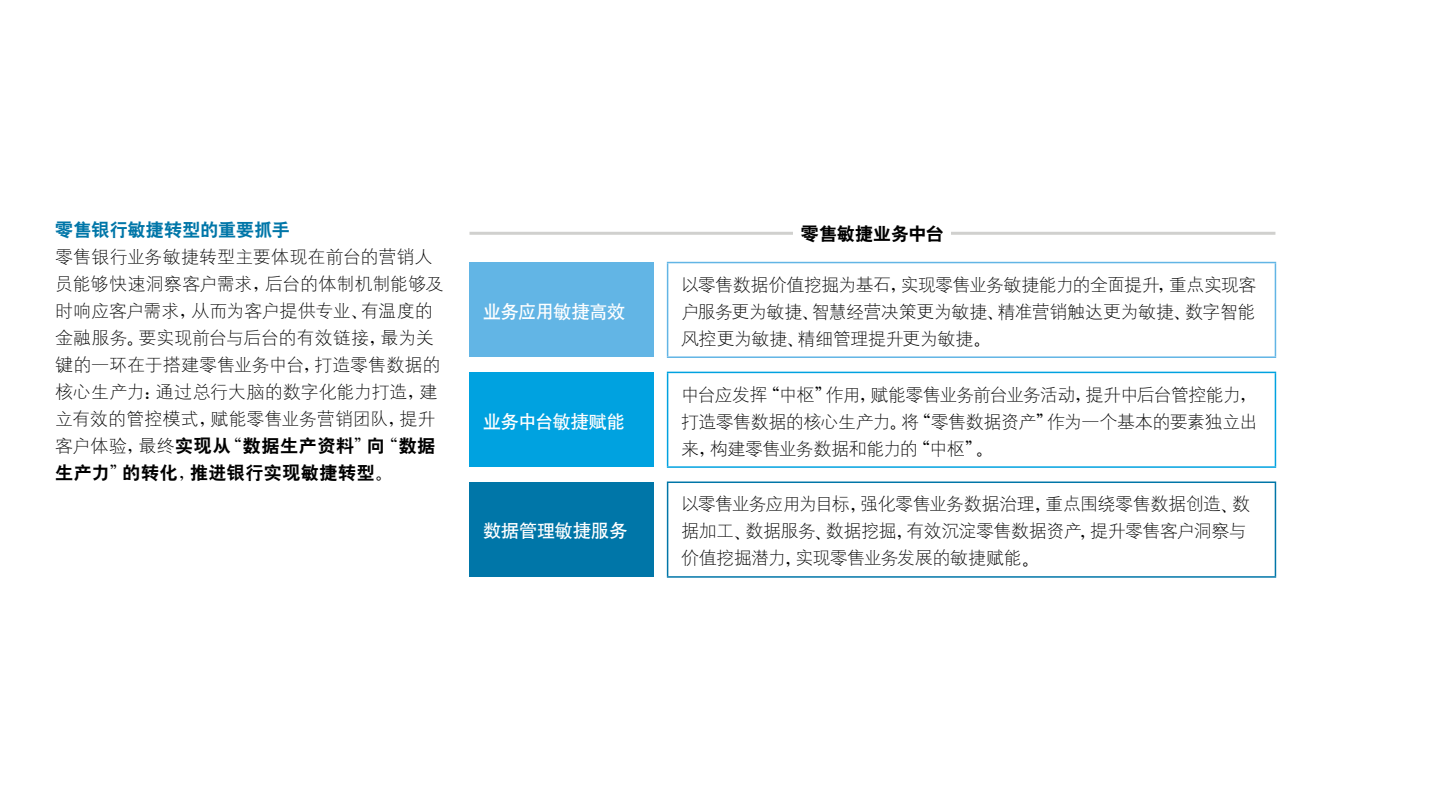
<style>
.page{position:relative;width:1440px;height:810px;background:#fff}
.page>*{position:absolute;margin:0;border:0;box-sizing:border-box;transform-origin:0 0}
.t1{font:18px/27px "H Yg 1 gj";letter-spacing:-.02em;color:#000;text-align:justify}
.t2{font:18px/27px "H Yg 1 gj";color:#000}
.t3{font:18px/27px "H Yb 2 gj";letter-spacing:.03em;color:#000}
.t4{font:18px "H Yb 1 gj";letter-spacing:-.005em;color:#fff}
.t5{font:18px "H Yb 2 gj";letter-spacing:.005em;color:#0076a8}
.t6{font:18px "H Yb 2 gj";letter-spacing:-.005em;color:#000}
.s1{font-family:"H Ya 6 gj"}
.s2{font-family:"H Yg 1 gj"}
</style>
<div class="page">
<div style="left:470px;top:263px;width:184px;height:94px;background:#62b5e5"></div>
<div style="left:470px;top:372px;width:184px;height:95px;background:#00a2e0"></div>
<div style="left:470px;top:482px;width:184px;height:95px;background:#0076a8"></div>
<hr style="left:667px;top:372px;width:609px;height:1px;background:#00a2e0">
<hr style="left:667px;top:373px;width:1px;height:93px;background:#00a2e0">
<hr style="left:1275px;top:373px;width:1px;height:93px;background:#00a2e0">
<hr style="left:667px;top:466px;width:609px;height:2px;background:#00a2e0">
<hr style="left:667px;top:262px;width:609px;height:1px;background:#62b5e5">
<hr style="left:667px;top:263px;width:1px;height:93px;background:#62b5e5">
<hr style="left:1275px;top:263px;width:1px;height:93px;background:#62b5e5">
<hr style="left:667px;top:356px;width:609px;height:2px;background:#62b5e5">
<hr style="left:667px;top:482px;width:609px;height:1px;background:#0076a8">
<hr style="left:667px;top:483px;width:1px;height:93px;background:#0076a8">
<hr style="left:1275px;top:483px;width:1px;height:93px;background:#0076a8">
<hr style="left:667px;top:576px;width:609px;height:2px;background:#0076a8">
<hr style="left:470px;top:232px;width:805px;height:3px;background:#d0d0ce">
<div style="left:793px;top:221px;width:158px;height:24px;background:#fff"></div>
<p class="t5" style="left:55px;top:221px;width:236px">零售银行敏捷转型的重要抓手</p>
<p class="t2" style="left:55px;top:243px;width:390px">零售银行业务敏捷转型主要体现在前台的营销人员能够快速洞察客户需求<span class="s1">，</span>后台的体制机制能够及时响应客户需求<span class="s1">，</span>从而为客户提供专业<span class="s1">、</span>有温度的金融服务<span class="s1">。</span>要实现前台与后台的有效链接<span class="s1">，</span>最为关键的一环在于搭建零售业务中台<span class="s1">，</span>打造零售数据的核心生产力<span class="s1">：</span>通过总行大脑的数字化能力打造<span class="s1">，</span>建立有效的管控模式<span class="s1">，</span>赋能零售业务营销团队<span class="s1">，</span>提升</p>
<p class="t3" style="left:55px;top:432px;width:382px"><span class="s2">客户体验</span><span class="s1">，</span><span class="s2">最终</span>实现从<span class="s1">“</span>数据生产资料<span class="s1">”</span>向<span class="s1">“</span>数据生产力<span class="s1">”</span>的转化<span class="s1">，</span>推进银行实现敏捷转型<span class="s1">。</span></p>
<p class="t4" style="left:483px;top:302px;width:144px">业务应用敏捷高效</p>
<p class="t4" style="left:483px;top:412px;width:143px">业务中台敏捷赋能</p>
<p class="t4" style="left:483px;top:522px;width:146px">数据管理敏捷服务</p>
<p class="t6" style="left:801px;top:225px;width:145px">零售敏捷业务中台</p>
<p class="t1" style="left:681px;top:271px;width:577px">以零售数据价值挖掘为基石<span class="s1">，</span>实现零售业务敏捷能力的全面提升<span class="s1">，</span>重点实现客户服务更为敏捷<span class="s1">、</span>智慧经营决策更为敏捷<span class="s1">、</span>精准营销触达更为敏捷<span class="s1">、</span>数字智能风控更为敏捷<span class="s1">、</span>精细管理提升更为敏捷<span class="s1">。</span></p>
<p class="t1" style="left:681px;top:381px;width:578px">中台应发挥<span class="s1">“</span>中枢<span class="s1">”</span>作用<span class="s1">，</span>赋能零售业务前台业务活动<span class="s1">，</span>提升中后台管控能力<span class="s1">，</span>打造零售数据的核心生产力<span class="s1">。</span>将<span class="s1">“</span>零售数据资产<span class="s1">”</span>作为一个基本的要素独立出来<span class="s1">，</span>构建零售业务数据和能力的<span class="s1">“</span>中枢<span class="s1">”。</span></p>
<p class="t1" style="left:681px;top:491px;width:571px;text-align:left">以零售业务应用为目标<span class="s1">，</span>强化零售业务数据治理<span class="s1">，</span>重点围绕零售数据创造<span class="s1">、</span>数据加工<span class="s1">、</span>数据服务<span class="s1">、</span>数据挖掘<span class="s1">，</span>有效沉淀零售数据资产<span class="s1">，</span>提升零售客户洞察与价值挖掘潜力<span class="s1">，</span>实现零售业务发展的敏捷赋能<span class="s1">。</span></p>
</div>
